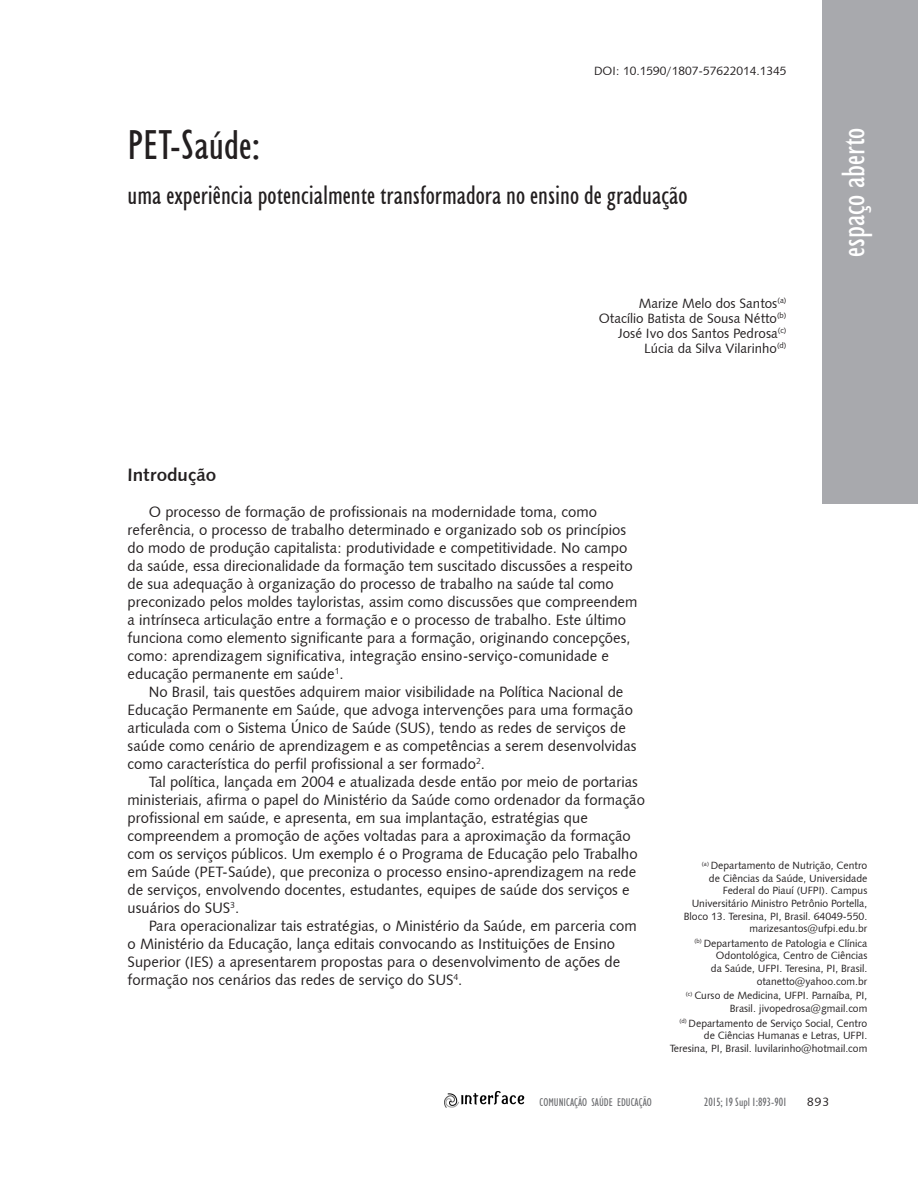
<style>
.page{position:relative;width:918px;height:1188px;background:#fff}
.page>*{position:absolute;margin:0;border:0;box-sizing:border-box;transform-origin:0 0}
.t1{font:condensed 42px "Humanist 521 BT";color:#231f20}
.t2{font:condensed 33px "Humanist 521 BT";color:#fff}
.t3{font:condensed 27px "Humanist 521 BT";color:#231f20}
.t4{font:18px "Humanist 531 BT Bold A";color:#231f20}
.t5{font:15px/18px "Humanist 531 BT Roman A";color:#231f20}
.t6{font:13.5px/15px "Humanist 531 BT Roman A";color:#231f20;text-align:right}
.t7{font:12px "Humanist 531 BT Roman A";color:#231f20}
.t8{font:condensed 12px "Humanist 521 BT";color:#6c6d70}
.t9{font:condensed 11.25px "Humanist 521 BT";color:#6c6d70}
.t10{font:10.5px/12.6px "Humanist 531 BT Roman A";color:#231f20;text-align:right}
</style>
<div class="page">
<img style="left:445px;top:1091px;width:80px;height:17px">
<div style="left:823px;top:0;width:95px;height:503px;background:#a8a9ad"></div>
<p class="t7" style="left:594px;top:63px;width:194px">DOI: 10.1590/1807-57622014.1345</p>
<h1 class="t1" style="left:128px;top:121px;width:134px">PET-Saúde:</h1>
<h3 class="t3" style="left:128px;top:180px;width:561px">uma experiência potencialmente transformadora no ensino de graduação</h3>
<p class="t6" style="left:599px;top:295px;width:189px">Marize Melo dos Santos<sup>(a)<br></sup>Otacílio Batista de Sousa Nétto<sup>(b)<br></sup>José Ivo dos Santos Pedrosa<sup>(c)<br></sup>Lúcia da Silva Vilarinho<sup>(d)</sup></p>
<h2 class="t2" style="left:834px;top:257px;width:131px;rotate:-90deg">espaço aberto</h2>
<p class="t4" style="left:128px;top:464px;width:90px">Introdução</p>
<p class="t5" style="left:128px;top:503px;width:511px;text-indent:21px">O processo de formação de profissionais na modernidade toma, como referência, o processo de trabalho determinado e organizado sob os princípios do modo de produção capitalista: produtividade e competitividade. No campo da saúde, essa direcionalidade da formação tem suscitado discussões a respeito de sua adequação à organização do processo de trabalho na saúde tal como preconizado pelos moldes tayloristas, assim como discussões que compreendem a intrínseca articulação entre a formação e o processo de trabalho. Este último funciona como elemento significante para a formação, originando concepções, como: aprendizagem significativa, integração ensino-serviço-comunidade e educação permanente em saúde<sup>1</sup>.</p>
<p class="t5" style="left:128px;top:683px;width:511px;text-indent:21px">No Brasil, tais questões adquirem maior visibilidade na Política Nacional de Educação Permanente em Saúde, que advoga intervenções para uma formação articulada com o Sistema Único de Saúde (SUS), tendo as redes de serviços de saúde como cenário de aprendizagem e as competências a serem desenvolvidas como característica do perfil profissional a ser formado<sup>2</sup>.</p>
<p class="t5" style="left:128px;top:773px;width:519px;text-indent:21px">Tal política, lançada em 2004 e atualizada desde então por meio de portarias ministeriais, afirma o papel do Ministério da Saúde como ordenador da formação profissional em saúde, e apresenta, em sua implantação, estratégias que compreendem a promoção de ações voltadas para a aproximação da formação com os serviços públicos. Um exemplo é o Programa de Educação pelo Trabalho em Saúde (PET-Saúde), que preconiza o processo ensino-aprendizagem na rede de serviços, envolvendo docentes, estudantes, equipes de saúde dos serviços e usuários do SUS<sup>3</sup>.</p>
<p class="t5" style="left:128px;top:917px;width:511px;text-indent:21px">Para operacionalizar tais estratégias, o Ministério da Saúde, em parceria com o Ministério da Educação, lança editais convocando as Instituições de Ensino Superior (IES) a apresentarem propostas para o desenvolvimento de ações de formação nos cenários das redes de serviço do SUS<sup>4</sup>.</p>
<p class="t10" style="left:684px;top:859px;width:185px"><sup>(a)</sup> Departamento de Nutrição, Centro<br>de Ciências da Saúde, Universidade Federal do Piauí (UFPI). Campus Universitário Ministro Petrônio Portella, Bloco 13. Teresina, PI, Brasil. 64049-550. marizesantos@ufpi.edu.br</p>
<p class="t10" style="left:695px;top:937px;width:174px"><sup>(b)</sup> Departamento de Patologia e Clínica Odontológica, Centro de Ciências<br>da Saúde, UFPI. Teresina, PI, Brasil. otanetto@yahoo.com.br</p>
<p class="t10" style="left:686px;top:989px;width:183px"><sup>(c)</sup> Curso de Medicina, UFPI. Parnaíba, PI,<br>Brasil. jivopedrosa@gmail.com</p>
<p class="t10" style="left:670px;top:1017px;width:199px"><sup>(d)</sup> Departamento de Serviço Social, Centro de Ciências Humanas e Letras, UFPI.<br>Teresina, PI, Brasil. luvilarinho@hotmail.com</p>
<p class="t9" style="left:540px;top:1095px;width:114px">COMUNICAÇÃO SAÚDE EDUCAÇÃO</p>
<p class="t8" style="left:704px;top:1095px;width:84px">2015; 19 Supl 1:893-901</p>
<p class="t7" style="left:807px;top:1094px;width:23px">893</p>
</div>
